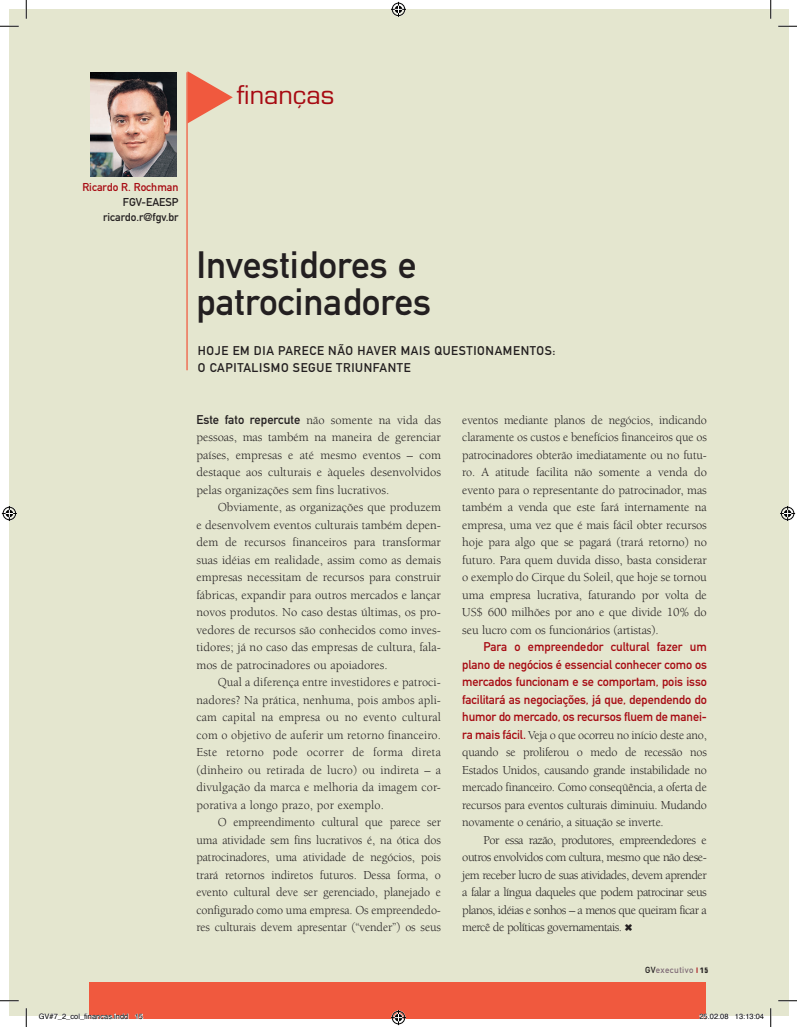
<style>
.page{position:relative;width:797px;height:1027px;background:#fff}
.page>*{position:absolute;margin:0;border:0;box-sizing:border-box;transform-origin:0 0}
.t1{font:37.5px/37.5px "DIN Mittelschrift";color:#231f20}
.t2{font:25px "Eurostile";color:#a70a12}
.t3{font:12.5px/17.5px "Berkeley";letter-spacing:-.01em;color:#231f20;text-align:justify}
.t4{font:12.5px/17.5px "DIN Mittelschrift";letter-spacing:-.01em;color:#a70a12;text-align:justify}
.t5{font:12.5px "DIN Mittelschrift";letter-spacing:.05em;color:#231f20}
.t6{font:11.25px/15px "DIN Mittelschrift";color:#231f20;text-align:right}
.t7{font:11.25px "DIN Mittelschrift";color:#a70a12}
.t8{font:8.75px "DIN Mittelschrift";letter-spacing:.05em;color:#806c77}
.t9{font:7.5px "Helvetica";color:#000}
.s1{font-family:"DIN Mittelschrift"}
.s2{font-family:"DIN Mittelschrift";color:#a70a12}
.s3{color:#231f20}
.s4{font-family:"Eurostile";font-weight:700;font-stretch:condensed;font-size:7.5px;color:#231f20}
</style>
<div class="page">
<div style="left:9px;top:9px;width:779px;height:1006px;background:#e4e6cf"></div>
<div style="left:89px;top:982px;width:616px;height:36px;background:#f0593e"></div>
<hr style="left:186px;top:72px;width:2px;height:298px;background:#f0593e">
<img style="left:90px;top:72px;width:87px;height:105px">
<svg style="left:0;top:25px;width:19px;height:2px"></svg>
<svg style="left:778px;top:25px;width:19px;height:2px"></svg>
<svg style="left:0;top:1000px;width:19px;height:1px"></svg>
<svg style="left:778px;top:1000px;width:19px;height:1px"></svg>
<svg style="left:25px;top:0;width:2px;height:19px"></svg>
<svg style="left:25px;top:1008px;width:2px;height:19px"></svg>
<svg style="left:770px;top:0;width:1px;height:19px"></svg>
<svg style="left:770px;top:1008px;width:1px;height:19px"></svg>
<svg style="left:391px;top:2px;width:15px;height:15px"></svg>
<svg style="left:391px;top:1010px;width:15px;height:15px"></svg>
<svg style="left:2px;top:506px;width:15px;height:15px"></svg>
<svg style="left:780px;top:506px;width:15px;height:15px"></svg>
<svg style="left:39px;top:1013px;width:89px;height:6px"></svg>
<svg style="left:135px;top:1014px;width:8px;height:5px"></svg>
<svg style="left:699px;top:1014px;width:30px;height:5px"></svg>
<svg style="left:736px;top:1014px;width:28px;height:2px"></svg>
<svg style="left:187px;top:72px;width:1px;height:51px"></svg>
<h2 class="t2" style="left:237px;top:79px;width:99px">finanças</h2>
<p class="t7" style="left:82px;top:180px;width:98px">Ricardo R. Rochman</p>
<p class="t6" style="left:103px;top:194px;width:77px">FGV-EAESP ricardo.r@fgv.br</p>
<h1 class="t1" style="left:196px;top:246px;width:236px">Investidores e patrocinadores</h1>
<p class="t5" style="left:198px;top:343px;width:89px">Hoje em dia pare</p>
<p class="t5" style="left:309px;top:343px;width:109px">ce não haver mais</p>
<p class="t5" style="left:434px;top:343px;width:122px">questionamentos:</p>
<p class="t5" style="left:198px;top:360px;width:213px">o capitalis mo segue tri unfante</p>
<p class="t3" style="left:196px;top:411px;width:246px"><span class="s1">Este fato repercute</span> não somente na vida das pessoas, mas também na maneira de gerenciar países, empresas e até mesmo eventos – com destaque aos culturais e àqueles desenvolvidos pelas organizações sem fins lucrativos.</p>
<p class="t3" style="left:196px;top:499px;width:246px;text-indent:21px">Obviamente, as organizações que produzem e desenvolvem eventos culturais também depen&shy;dem de recursos financeiros para transformar suas idéias em realidade, assim como as demais empresas necessitam de recursos para construir fábricas, expandir para outros mercados e lançar novos produtos. No caso destas últimas, os pro&shy;vedores de recursos são conhecidos como inves&shy;tidores; já no caso das empresas de cultura, fala&shy;mos de patrocinadores ou apoiadores.</p>
<p class="t3" style="left:196px;top:674px;width:246px;text-indent:21px">Qual a diferença entre investidores e patroci&shy;nadores? Na prática, nenhuma, pois ambos apli&shy;cam capital na empresa ou no evento cultural com o objetivo de auferir um retorno financeiro.<br>Este retorno pode ocorrer de forma direta (dinheiro ou retirada de lucro) ou indireta – a divulgação da marca e melhoria da imagem cor&shy;porativa a longo prazo, por exemplo.</p>
<p class="t3" style="left:196px;top:814px;width:246px;text-indent:21px">O empreendimento cultural que parece ser uma atividade sem fins lucrativos é, na ótica dos patrocinadores, uma atividade de negócios, pois trará retornos indiretos futuros. Dessa forma, o evento cultural deve ser gerenciado, planejado e configurado como uma empresa. Os empreendedo&shy;res culturais devem apresentar (“vender”) os seus</p>
<p class="t3" style="left:462px;top:411px;width:246px">eventos mediante planos de negócios, indicando claramente os custos e benefícios financeiros que os patrocinadores obterão imediatamente ou no futu&shy;ro. A atitude facilita não somente a venda do evento para o representante do patrocinador, mas também a venda que este fará internamente na empresa, uma vez que é mais fácil obter recursos hoje para algo que se pagará (trará retorno) no futuro. Para quem duvida disso, basta considerar o exemplo do Cirque du Soleil, que hoje se tornou uma empresa lucrativa, faturando por volta de US$ 600 milhões por ano e que divide 10% do seu lucro com os funcionários (artistas).</p>
<p class="t4" style="left:462px;top:638px;width:246px;text-indent:21px">Para o empreendedor cultural fazer um plano de negócios é essencial conhecer como os mercados funcionam e se comportam, pois isso facilitará as negociações, já que, dependendo do humor do mercado, os recursos fluem de manei-</p>
<p class="t3" style="left:462px;top:726px;width:246px"><span class="s2">ra mais fácil.</span> Veja o que ocorreu no início deste ano, quando se proliferou o medo de recessão nos Estados Unidos, causando grande instabilidade no mercado financeiro. Como conseqüência, a oferta de recursos para eventos culturais diminuiu. Mudando novamente o cenário, a situação se inverte.</p>
<p class="t3" style="left:462px;top:831px;width:246px;text-indent:21px">Por essa razão, produtores, empreendedores e outros envolvidos com cultura, mesmo que não dese&shy;jem receber lucro de suas atividades, devem aprender a falar a língua daqueles que podem patrocinar seus planos, idéias e sonhos – a menos que queiram ficar a mercê de políticas governamentais.</p>
<p class="t8" style="left:645px;top:965px;width:64px"><span class="s3">gv</span>executivo <span class="s4">15</span></p>
<p class="t9" style="left:39px;top:1010px;width:106px">GV#7_2_col_financas.indd 15</p>
<p class="t9" style="left:699px;top:1010px;width:66px">25.02.08 13:13:04</p>
</div>
